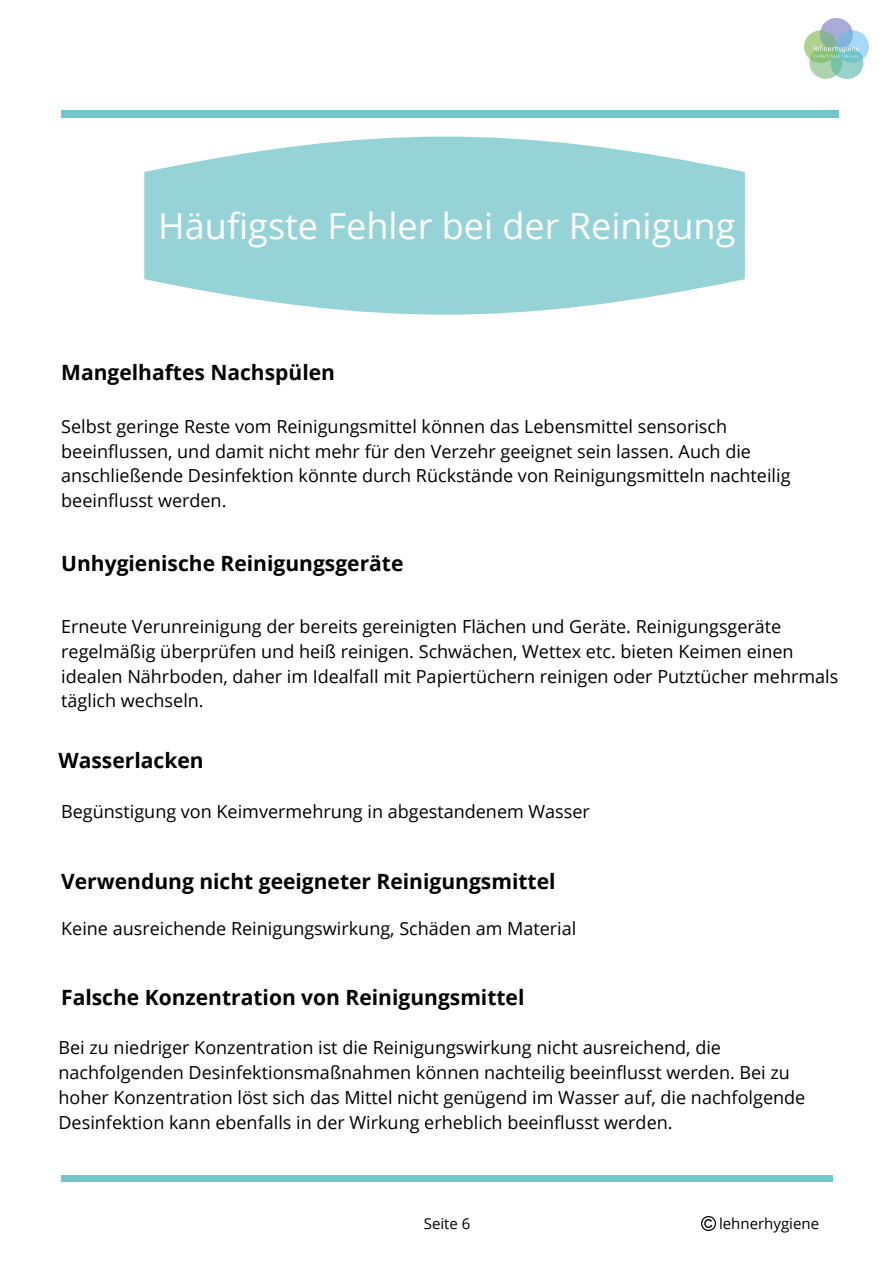
<style>
.page{position:relative;width:894px;height:1264px;background:#fff}
.page>*{position:absolute;margin:0;border:0;box-sizing:border-box;transform-origin:0 0}
.t1{font:36px "Open Sans";color:#fff}
.t2{font:700 21px "Open Sans";color:#000}
.t3{font:18px/24.8px "Open Sans";color:#000}
.t4{font:15px "Open Sans";color:#000}
</style>
<div class="page">
<div style="left:61px;top:110px;width:777px;height:7px;background:#74c5ca"></div>
<div style="left:61px;top:1175px;width:771px;height:6px;background:#74c5ca"></div>
<img style="left:804px;top:19px;width:63px;height:59px">
<svg style="left:144px;top:136px;width:600px;height:179px;background:#a5d9dc"></svg>
<img style="left:701px;top:1216px;width:14px;height:14px">
<h1 class="t1" style="left:158px;top:201px;width:578px">Häufigste Fehler bei der Reinigung</h1>
<p class="t2" style="left:61px;top:358px;width:275px">Mangelhaftes Nachspülen</p>
<p class="t3" style="left:61px;top:413px;width:730px">Selbst geringe Reste vom Reinigungsmittel können das Lebensmittel sensorisch beeinflussen, und damit nicht mehr für den Verzehr geeignet sein lassen. Auch die anschließende Desinfektion könnte durch Rückstände von Reinigungsmitteln nachteilig beeinflusst werden.</p>
<p class="t2" style="left:61px;top:548px;width:343px">Unhygienische Reinigungsgeräte</p>
<p class="t3" style="left:61px;top:613px;width:778px">Erneute Verunreinigung der bereits gereinigten Flächen und Geräte. Reinigungsgeräte regelmäßig überprüfen und heiß reinigen. Schwächen, Wettex etc. bieten Keimen einen idealen Nährboden, daher im Idealfall mit Papiertüchern reinigen oder Putztücher mehrmals täglich wechseln.</p>
<p class="t2" style="left:58px;top:745px;width:146px">Wasserlacken</p>
<p class="t3" style="left:61px;top:799px;width:530px">Begünstigung von Keimvermehrung in abgestandenem Wasser</p>
<p class="t2" style="left:61px;top:866px;width:495px">Verwendung nicht geeigneter Reinigungsmittel</p>
<p class="t3" style="left:61px;top:915px;width:516px">Keine ausreichende Reinigungswirkung, Schäden am Material</p>
<p class="t2" style="left:61px;top:982px;width:464px">Falsche Konzentration von Reinigungsmittel</p>
<p class="t3" style="left:58px;top:1034px;width:748px">Bei zu niedriger Konzentration ist die Reinigungswirkung nicht ausreichend, die nachfolgenden Desinfektionsmaßnahmen können nachteilig beeinflusst werden. Bei zu hoher Konzentration löst sich das Mittel nicht genügend im Wasser auf, die nachfolgende Desinfektion kann ebenfalls in der Wirkung erheblich beeinflusst werden.</p>
<p class="t4" style="left:424px;top:1213px;width:48px">Seite 6</p>
<p class="t4" style="left:718px;top:1213px;width:102px">lehnerhygiene</p>
</div>
